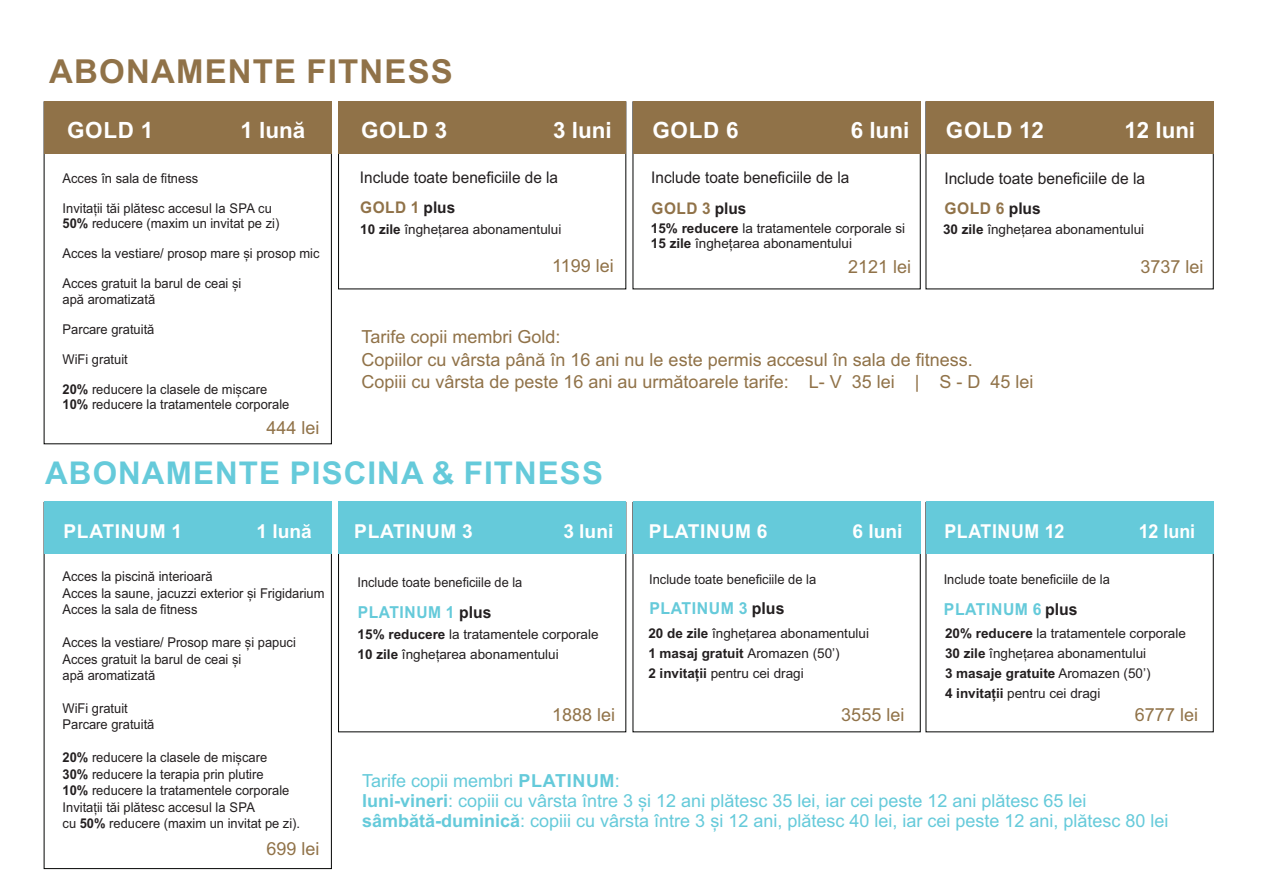
<style>
.page{position:relative;width:1263px;height:893px;background:#fff}
.page>*{position:absolute;margin:0;border:0;box-sizing:border-box;transform-origin:0 0}
.t1{font:700 33px "Arial";letter-spacing:.035em;color:#907248}
.t2{font:700 31.35px "Arial";letter-spacing:.035em;color:#65cada}
.t3{font:700 22.35px "Arial";color:#fff}
.t4{font:700 19.2px "Arial";letter-spacing:.035em;color:#fff}
.t5{font:700 19.2px "Arial";letter-spacing:.035em;color:#fff;scale:.93 1}
.t6{font:18px/22.5px "Arial";color:#907248}
.t7{font:18px/20.1px "Arial";color:#65cada}
.t8{font:700 16.5px "Arial";letter-spacing:.035em;color:#65cada;scale:.95 1}
.t9{font:700 16.5px "Arial";letter-spacing:.035em;color:#65cada;scale:.96 1}
.t10{font:16.2px/30.6px "Arial";color:#231f20}
.t11{font:16.05px/30.6px "Arial";color:#231f20;scale:.96 1}
.t12{font:16.05px/30.6px "Arial";color:#231f20;scale:.95 1}
.t13{font:13.5px/16.5px "Arial";color:#231f20;scale:.96 1}
.t14{font:13.5px/20px "Arial";color:#231f20}
.t15{font:13.5px "Arial";color:#231f20;scale:.95 1}
.s1{font-weight:700}
.s2{font-weight:700;color:#907248}
.s3{color:#231f20}
</style>
<div class="page">
<div style="left:44px;top:101px;width:287px;height:53px;background:#907248"></div>
<div style="left:339px;top:101px;width:287px;height:53px;background:#907248"></div>
<div style="left:633px;top:101px;width:287px;height:53px;background:#907248"></div>
<div style="left:926px;top:101px;width:287px;height:53px;background:#907248"></div>
<div style="left:44px;top:502px;width:287px;height:52px;background:#65cada"></div>
<div style="left:339px;top:502px;width:287px;height:52px;background:#65cada"></div>
<div style="left:633px;top:502px;width:287px;height:52px;background:#65cada"></div>
<div style="left:926px;top:502px;width:287px;height:52px;background:#65cada"></div>
<h1 class="t1" style="left:49px;top:59px;width:405px">ABONAMENTE FITNESS</h1>
<h3 class="t3" style="left:67px;top:122px;width:88px">GOLD 1</h3>
<h3 class="t3" style="left:240px;top:122px;width:66px">1 lună</h3>
<p class="t13" style="left:63px;top:171px;width:143px">Acces în sala de fitness</p>
<p class="t13" style="left:63px;top:202px;width:227px;line-height:15.1px">Invitații tăi plătesc accesul la SPA cu<br><span class="s1">50%</span> reducere (maxim un invitat pe zi)</p>
<p class="t13" style="left:63px;top:247px;width:269px">Acces la vestiare/ prosop mare și prosop mic</p>
<p class="t13" style="left:63px;top:277px;width:188px;line-height:15.1px">Acces gratuit la barul de ceai și apă aromatizată</p>
<p class="t13" style="left:63px;top:322px;width:97px">Parcare gratuită</p>
<p class="t13" style="left:63px;top:352px;width:70px">WiFi gratuit</p>
<p class="t13" style="left:63px;top:383px;width:238px;line-height:15.1px"><span class="s1">20%</span> reducere la clasele de mișcare<br><span class="s1">10%</span> reducere la tratamentele corporale</p>
<h3 class="t3" style="left:361px;top:122px;width:88px">GOLD 3</h3>
<h3 class="t3" style="left:553px;top:122px;width:60px">3 luni</h3>
<p class="t11" style="left:360px;top:163px;width:208px">Include toate beneficiile de la<br><span class="s2">GOLD 1</span> <span class="s1">plus</span></p>
<h3 class="t3" style="left:652px;top:122px;width:88px">GOLD 6</h3>
<h3 class="t3" style="left:851px;top:122px;width:60px">6 luni</h3>
<p class="t12" style="left:651px;top:163px;width:210px">Include toate beneficiile de la<br><span class="s2">GOLD 3</span> <span class="s1">plus</span></p>
<h3 class="t3" style="left:946px;top:122px;width:100px">GOLD 12</h3>
<h3 class="t3" style="left:1124px;top:122px;width:72px">12 luni</h3>
<p class="t10" style="left:944px;top:164px;width:202px">Include toate beneficiile de la<br><span class="s2">GOLD 6</span> <span class="s1">plus</span></p>
<p class="t14" style="left:360px;top:221px;width:203px"><span class="s1">10 zile</span> înghețarea abonamentului</p>
<p class="t14" style="left:651px;top:222px;width:256px;line-height:15.1px"><span class="s1">15% reducere</span> la tratamentele corporale si<br><span class="s1">15 zile</span> înghețarea abonamentului</p>
<p class="t14" style="left:943px;top:221px;width:203px"><span class="s1">30 zile</span> înghețarea abonamentului</p>
<h3 class="t6" style="left:552px;top:256px;width:63px">1199 lei</h3>
<h3 class="t6" style="left:848px;top:257px;width:65px">2121 lei</h3>
<h3 class="t6" style="left:1140px;top:257px;width:65px">3737 lei</h3>
<h3 class="t6" style="left:361px;top:327px;width:673px">Tarife copii membri Gold:<br>Copiilor cu vârsta până în 16 ani nu le este permis accesul în sala de fitness.<br>Copiii cu vârsta de peste 16 ani au următoarele tarife: L- V 35 lei | S - D 45 lei</h3>
<h3 class="t6" style="left:266px;top:418px;width:55px">444 lei</h3>
<h2 class="t2" style="left:45px;top:462px;width:559px">ABONAMENTE PISCINA &amp; FITNESS</h2>
<h3 class="t4" style="left:354px;top:524px;width:120px">PLATINUM 3</h3>
<h3 class="t4" style="left:563px;top:524px;width:52px">3 luni</h3>
<h3 class="t4" style="left:649px;top:524px;width:120px">PLATINUM 6</h3>
<h3 class="t4" style="left:853px;top:524px;width:52px">6 luni</h3>
<h3 class="t5" style="left:944px;top:524px;width:131px">PLATINUM 12</h3>
<h3 class="t5" style="left:1139px;top:524px;width:62px">12 luni</h3>
<p class="t15" style="left:358px;top:578px;width:175px">Include toate beneficiile de la</p>
<p class="t8" style="left:358px;top:606px;width:142px">PLATINUM 1 <span class="s3">plus</span></p>
<h3 class="t4" style="left:64px;top:524px;width:120px">PLATINUM 1</h3>
<h3 class="t4" style="left:257px;top:524px;width:57px">1 lună</h3>
<p class="t13" style="left:63px;top:570px;width:274px">Acces la piscină interioară<br>Acces la saune, jacuzzi exterior și Frigidarium<br>Acces la sala de fitness</p>
<p class="t13" style="left:63px;top:635px;width:245px">Acces la vestiare/ Prosop mare și papuci<br>Acces gratuit la barul de ceai și<br>apă aromatizată</p>
<p class="t13" style="left:63px;top:701px;width:97px">WiFi gratuit<br>Parcare gratuită</p>
<p class="t13" style="left:63px;top:750px;width:249px"><span class="s1">20%</span> reducere la clasele de mișcare<br><span class="s1">30%</span> reducere la terapia prin plutire<br><span class="s1">10%</span> reducere la tratamentele corporale Invitații tăi plătesc accesul la SPA<br>cu <span class="s1">50%</span> reducere (maxim un invitat pe zi).</p>
<p class="t13" style="left:649px;top:572px;width:176px">Include toate beneficiile de la</p>
<p class="t9" style="left:649px;top:602px;width:142px">PLATINUM 3 <span class="s3">plus</span></p>
<p class="t15" style="left:944px;top:574px;width:177px">Include toate beneficiile de la</p>
<p class="t8" style="left:944px;top:603px;width:142px">PLATINUM 6 <span class="s3">plus</span></p>
<p class="t14" style="left:358px;top:626px;width:242px"><span class="s1">15% reducere</span> la tratamentele corporale<br><span class="s1">10 zile</span> înghețarea abonamentului</p>
<p class="t14" style="left:945px;top:625px;width:242px"><span class="s1">20% reducere</span> la tratamentele corporale <span class="s1">30 zile</span> înghețarea abonamentului<br><span class="s1">3 masaje gratuite</span> Aromazen (50’)<br><span class="s1">4 invitații</span> pentru cei dragi</p>
<p class="t14" style="left:648px;top:625px;width:222px"><span class="s1">20 de zile</span> înghețarea abonamentului<br><span class="s1">1 masaj gratuit</span> Aromazen (50’)<br><span class="s1">2 invitații</span> pentru cei dragi</p>
<h3 class="t6" style="left:552px;top:705px;width:65px">1888 lei</h3>
<h3 class="t6" style="left:841px;top:705px;width:65px">3555 lei</h3>
<h3 class="t6" style="left:1135px;top:705px;width:65px">6777 lei</h3>
<h3 class="t7" style="left:362px;top:772px;width:808px">Tarife copii membri <span class="s1">PLATINUM</span>:<br><span class="s1">luni-vineri</span>: copiii cu vârsta între 3 și 12 ani plătesc 35 lei, iar cei peste 12 ani plătesc 65 lei <span class="s1">sâmbătă-duminică</span>: copiii cu vârsta între 3 și 12 ani, plătesc 40 lei, iar cei peste 12 ani, plătesc 80 lei</h3>
<h3 class="t6" style="left:266px;top:839px;width:55px">699 lei</h3>
</div>
